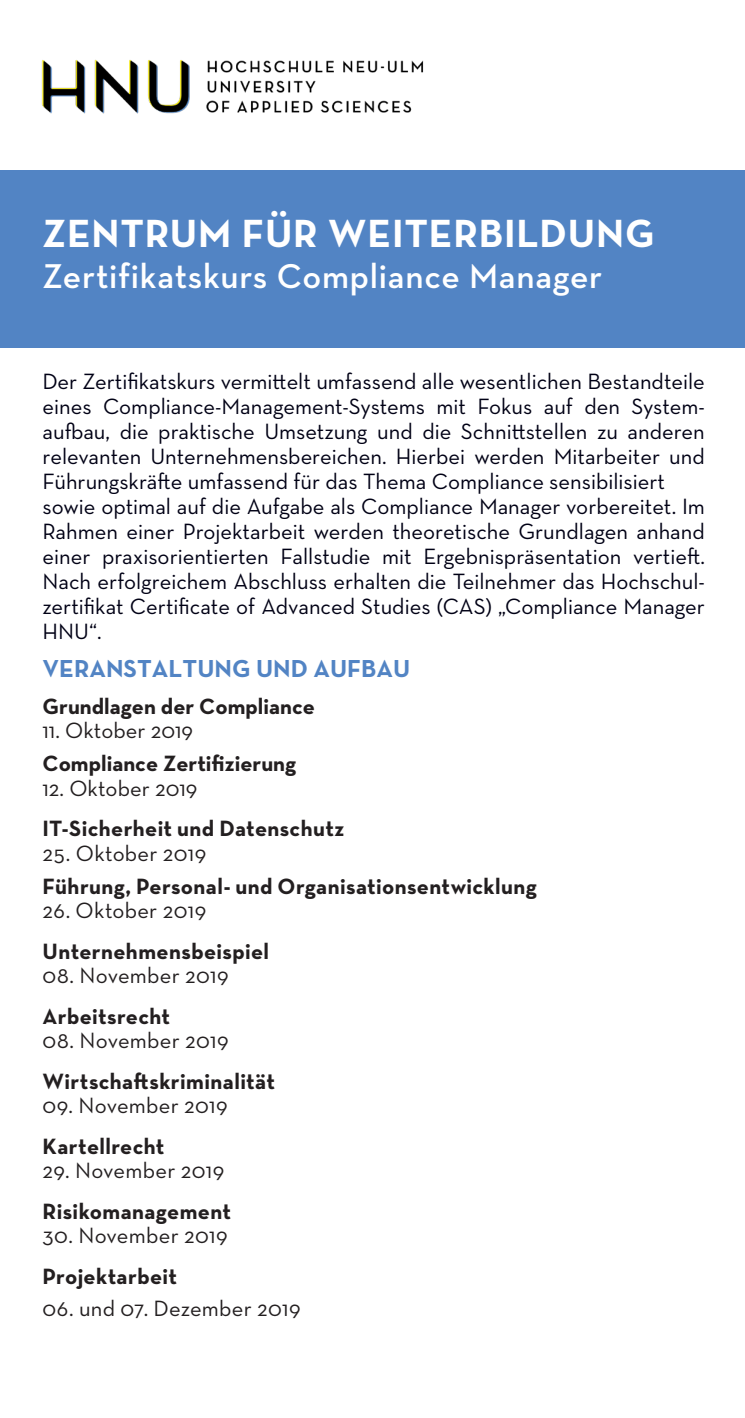
<style>
.page{position:relative;width:745px;height:1418px;background:#fff}
.page>*{position:absolute;margin:0;border:0;box-sizing:border-box;transform-origin:0 0}
.t1{font:700 40px "Neutraface Text";letter-spacing:.02em;color:#fff}
.t2{font:600 35px "Neutraface Text";letter-spacing:.02em;color:#fff}
.t3{font:700 25px "Neutraface Text";color:#5284c4}
.t4{font:22.5px/25px "Neutraface Text";color:#000015}
.t5{font:700 22.5px "Neutraface Text";letter-spacing:.015em;color:#231f20}
.t6{font:22.5px "Neutraface Text";letter-spacing:.01em;color:#231f20}
</style>
<div class="page">
<div style="left:0;top:170px;width:744px;height:177px;background:#5284c4"></div>
<img style="left:41px;top:59px;width:383px;height:55px">
<p class="t1" style="left:43px;top:207px;width:613px">ZENTRUM FÜR WEITERBILDUNG</p>
<p class="t2" style="left:43px;top:254px;width:561px">Zertifikatskurs Compliance Manager</p>
<p class="t4" style="left:43px;top:368px;width:663px">Der Zertifikatskurs vermittelt umfassend alle wesentlichen Bestandteile eines Compliance-Management-Systems mit Fokus auf den System&shy;aufbau, die praktische Umsetzung und die Schnittstellen zu anderen relevanten Unternehmensbereichen. Hierbei werden Mitarbeiter und Führungskräfte umfassend für das Thema Compliance sensibilisiert sowie optimal auf die Aufgabe als Compliance Manager vorbereitet. Im Rahmen einer Projektarbeit werden theoretische Grundlagen anhand einer praxisorientierten Fallstudie mit Ergebnispräsentation vertieft.<br>Nach erfolgreichem Abschluss erhalten die Teilnehmer das Hochschul&shy;zertifikat Certificate of Advanced Studies (CAS) „Compliance Manager HNU“.</p>
<p class="t3" style="left:43px;top:652px;width:369px">VERANSTALTUNG UND AUFBAU</p>
<p class="t5" style="left:43px;top:691px;width:273px">Grundlagen der Compliance</p>
<p class="t6" style="left:43px;top:716px;width:152px">11. Oktober 2019</p>
<p class="t5" style="left:43px;top:749px;width:255px">Compliance Zertifizierung</p>
<p class="t6" style="left:43px;top:773px;width:156px">12. Oktober 2019</p>
<p class="t5" style="left:43px;top:814px;width:303px">IT-Sicherheit und Datenschutz</p>
<p class="t6" style="left:43px;top:838px;width:165px">25. Oktober 2019</p>
<p class="t5" style="left:43px;top:871px;width:495px">Führung, Personal- und Organisationsentwicklung</p>
<p class="t6" style="left:43px;top:896px;width:165px">26. Oktober 2019</p>
<p class="t5" style="left:43px;top:936px;width:228px">Unternehmensbeispiel</p>
<p class="t6" style="left:43px;top:961px;width:187px">08. November 2019</p>
<p class="t5" style="left:43px;top:1001px;width:129px">Arbeitsrecht</p>
<p class="t6" style="left:43px;top:1026px;width:187px">08. November 2019</p>
<p class="t5" style="left:43px;top:1066px;width:234px">Wirtschaftskriminalität</p>
<p class="t6" style="left:43px;top:1091px;width:186px">09. November 2019</p>
<p class="t5" style="left:43px;top:1131px;width:123px">Kartellrecht</p>
<p class="t6" style="left:43px;top:1156px;width:183px">29. November 2019</p>
<p class="t5" style="left:43px;top:1196px;width:190px">Risikomanagement</p>
<p class="t6" style="left:43px;top:1221px;width:186px">30. November 2019</p>
<p class="t5" style="left:43px;top:1261px;width:136px">Projektarbeit</p>
<p class="t6" style="left:43px;top:1294px;width:259px">06. und 07. Dezember 2019</p>
</div>
